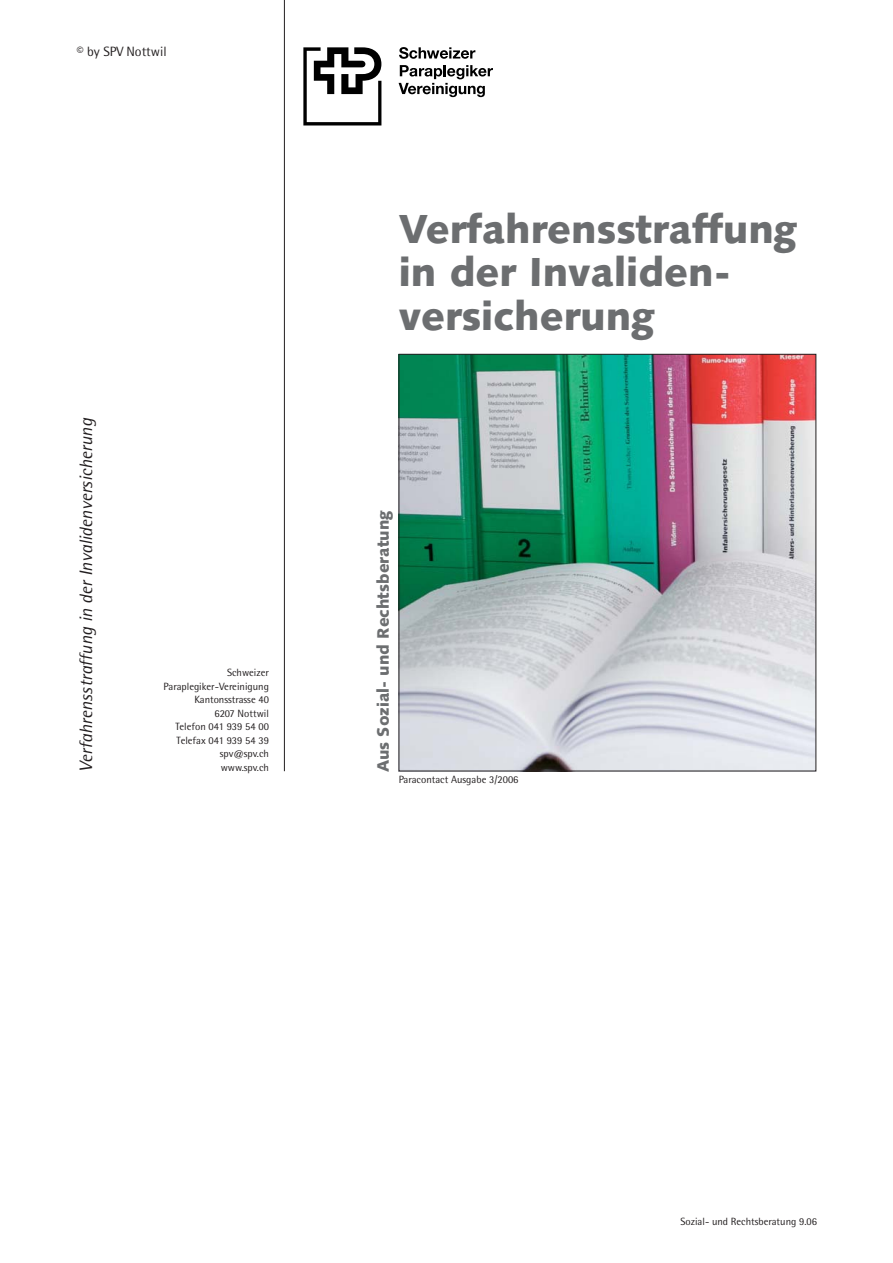
<style>
.page{position:relative;width:893px;height:1263px;background:#fff}
.page>*{position:absolute;margin:0;border:0;box-sizing:border-box;transform-origin:0 0}
.t1{font:900 40.5px/43.5px "Syntax";color:#6c6e70}
.t2{font:italic 18px "Rotis Semi Sans";color:#231f20}
.t3{font:900 16.5px "Syntax";color:#6c6e70}
.t4{font:13.5px "Rotis Semi Sans";color:#231f20}
.t5{font:10.5px/13.5px "Rotis Semi Sans";color:#231f20;text-align:right}
</style>
<div class="page">
<svg style="left:303px;top:47px;width:78px;height:79px"></svg>
<svg style="left:399px;top:47px;width:76px;height:12px"></svg>
<svg style="left:398px;top:65px;width:95px;height:32px"></svg>
<hr style="left:284px;top:0;width:1px;height:771px;background:#231f20">
<img style="left:401px;top:356px;width:413px;height:413px">
<p class="t4" style="left:77px;top:47px;width:91px">© by SPV Nottwil</p>
<h2 class="t2" style="left:80px;top:772px;width:356px;rotate:-90deg">Verfahrensstraffung in der Invalidenversicherung</h2>
<p class="t5" style="left:164px;top:667px;width:107px">Schweizer<br>Paraplegiker-Vereinigung<br>Kantonsstrasse 40<br>6207 Nottwil<br>Telefon 041 939 54 00<br>Telefax 041 939 54 39 spv@spv.ch<br>www.spv.ch</p>
<h1 class="t1" style="left:399px;top:211px;width:400px">Verfahrensstraffung in der Invaliden&shy;versicherung</h1>
<h3 class="t3" style="left:376px;top:772px;width:263px;rotate:-90deg">Aus Sozial- und Rechtsberatung</h3>
<p class="t5" style="left:399px;top:774px;width:121px">Paracontact Ausgabe 3/2006</p>
<p class="t5" style="left:680px;top:1216px;width:138px">Sozial- und Rechtsberatung 9.06</p>
</div>
